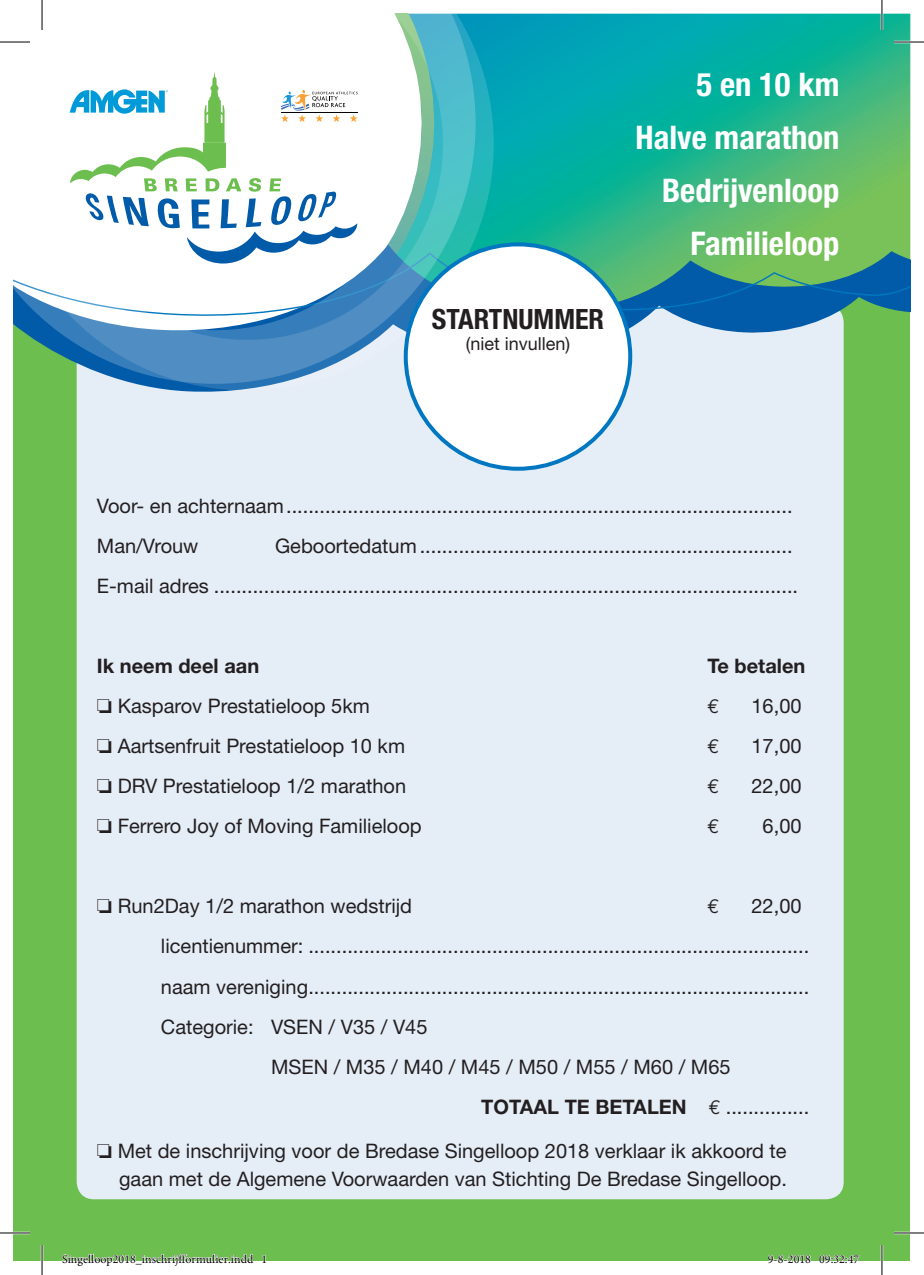
<style>
.page{position:relative;width:924px;height:1275px;background:#fff}
.page>*{position:absolute;margin:0;border:0;box-sizing:border-box;transform-origin:0 0}
.t1{font:700 condensed 32.6px/53px "Helvetica Neue";color:#fff;text-align:right}
.t2{font:700 condensed 28px "Helvetica Neue";color:#231f20}
.t3{font:20px/40px "Helvetica Neue";color:#231f20;text-align:right}
.t4{font:700 20px "Helvetica Neue";color:#231f20}
.t5{font:20px "Euro Mono Std";color:#231f20}
.t6{font:18px "Helvetica Neue";color:#231f20}
.t7{font:12px "Minion Pro";color:#000}
.s1{font-family:"Euro Mono Std";font-weight:400}
.s2{font-weight:400}
</style>
<div class="page">
<div style="left:14px;top:297px;width:895px;height:964px;background:#6cbe4e"></div>
<div style="left:77px;top:305px;width:766px;height:894px;background:#e5edf7;border-radius:17px"></div>
<svg style="left:493px;top:14px;width:416px;height:198px;background:#1ab196"></svg>
<svg style="left:76px;top:322px;width:768px;height:73px"></svg>
<svg style="left:493px;top:212px;width:416px;height:110px;background:#40a081"></svg>
<svg style="left:76px;top:14px;width:417px;height:376px"></svg>
<svg style="left:14px;top:14px;width:461px;height:370px"></svg>
<svg style="left:70px;top:71px;width:287px;height:193px"></svg>
<div style="left:405px;top:244px;width:225px;height:225px;background:#fff;border-radius:50%"></div>
<hr style="left:0;top:41px;width:30px;height:2px;background:#fff">
<hr style="left:893px;top:41px;width:30px;height:2px;background:#fff">
<hr style="left:0;top:1231px;width:30px;height:3px;background:#fff">
<hr style="left:893px;top:1231px;width:30px;height:3px;background:#fff">
<hr style="left:41px;top:0;width:2px;height:30px;background:#fff">
<hr style="left:41px;top:1245px;width:2px;height:30px;background:#fff">
<hr style="left:880px;top:0;width:2px;height:30px;background:#fff">
<hr style="left:880px;top:1245px;width:2px;height:30px;background:#fff">
<hr style="left:0;top:42px;width:30px;height:1px;background:#000">
<hr style="left:893px;top:42px;width:30px;height:1px;background:#000">
<hr style="left:0;top:1232px;width:30px;height:1px;background:#000">
<hr style="left:893px;top:1232px;width:30px;height:1px;background:#000">
<hr style="left:42px;top:0;width:1px;height:30px;background:#000">
<hr style="left:42px;top:1245px;width:1px;height:30px;background:#000">
<hr style="left:881px;top:0;width:1px;height:30px;background:#000">
<hr style="left:881px;top:1245px;width:1px;height:30px;background:#000">
<svg style="left:62px;top:1253px;width:191px;height:8px"></svg>
<svg style="left:262px;top:1254px;width:4px;height:7px"></svg>
<svg style="left:767px;top:1254px;width:43px;height:7px"></svg>
<div style="left:818px;top:1255px;width:6px;height:8px;border:1px solid #fff;border-radius:50%"></div>
<svg style="left:819px;top:1254px;width:40px;height:9px"></svg>
<h2 class="t2" style="left:431px;top:302px;width:174px">STARTNUMMER</h2>
<p class="t6" style="left:465px;top:333px;width:106px">(niet invullen)</p>
<h1 class="t1" style="left:635px;top:57px;width:205px">5 en 10 km<br>Halve marathon<br>Bedrijvenloop<br>Familieloop</h1>
<p class="t3" style="left:97px;top:486px;width:696px;text-align:left">Voor- en achternaam...........................................................................................<br>Man/Vrouw</p>
<p class="t3" style="left:97px;top:526px;width:702px">Geboortedatum ...................................................................<br>E-mail adres .........................................................................................................</p>
<p class="t4" style="left:97px;top:654px;width:164px">Ik neem deel aan</p>
<p class="t4" style="left:707px;top:654px;width:99px">Te betalen</p>
<p class="t3" style="left:97px;top:686px;width:274px">❏ Kasparov Prestatieloop 5km</p>
<p class="t5" style="left:707px;top:695px;width:13px">€</p>
<p class="t3" style="left:751px;top:686px;width:52px">16,00</p>
<p class="t3" style="left:97px;top:726px;width:309px">❏ Aartsenfruit Prestatieloop 10 km</p>
<p class="t5" style="left:707px;top:735px;width:13px">€</p>
<p class="t3" style="left:751px;top:726px;width:52px">17,00</p>
<p class="t3" style="left:97px;top:766px;width:311px">❏ DRV Prestatieloop 1/2 marathon</p>
<p class="t5" style="left:707px;top:775px;width:13px">€</p>
<p class="t3" style="left:751px;top:766px;width:52px">22,00</p>
<p class="t3" style="left:97px;top:806px;width:326px">❏ Ferrero Joy of Moving Familieloop</p>
<p class="t5" style="left:707px;top:815px;width:13px">€</p>
<p class="t3" style="left:762px;top:806px;width:40px">6,00</p>
<p class="t3" style="left:97px;top:886px;width:316px">❏ Run2Day 1/2 marathon wedstrijd</p>
<p class="t5" style="left:707px;top:895px;width:13px">€</p>
<p class="t3" style="left:751px;top:886px;width:52px">22,00</p>
<p class="t3" style="left:161px;top:926px;width:649px">licentienummer: ..........................................................................................</p>
<p class="t3" style="left:161px;top:966px;width:649px">naam vereniging..........................................................................................</p>
<p class="t3" style="left:161px;top:1006px;width:268px">Categorie: VSEN / V35 / V45</p>
<p class="t3" style="left:271px;top:1046px;width:461px">MSEN / M35 / M40 / M45 / M50 / M55 / M60 / M65</p>
<p class="t4" style="left:481px;top:1094px;width:329px">TOTAAL TE BETALEN <span class="s1">€</span> <span class="s2">...............</span></p>
<p class="t3" style="left:97px;top:1136px;width:691px;line-height:28px">❏ Met de inschrijving voor de Bredase Singelloop 2018 verklaar ik akkoord te gaan met de Algemene Voorwaarden van Stichting De Bredase Singelloop.</p>
<p class="t7" style="left:62px;top:1251px;width:207px">Singelloop2018_inschrijfformulier.indd 1</p>
<p class="t7" style="left:767px;top:1251px;width:93px">9-8-2018 09:32:47</p>
</div>
